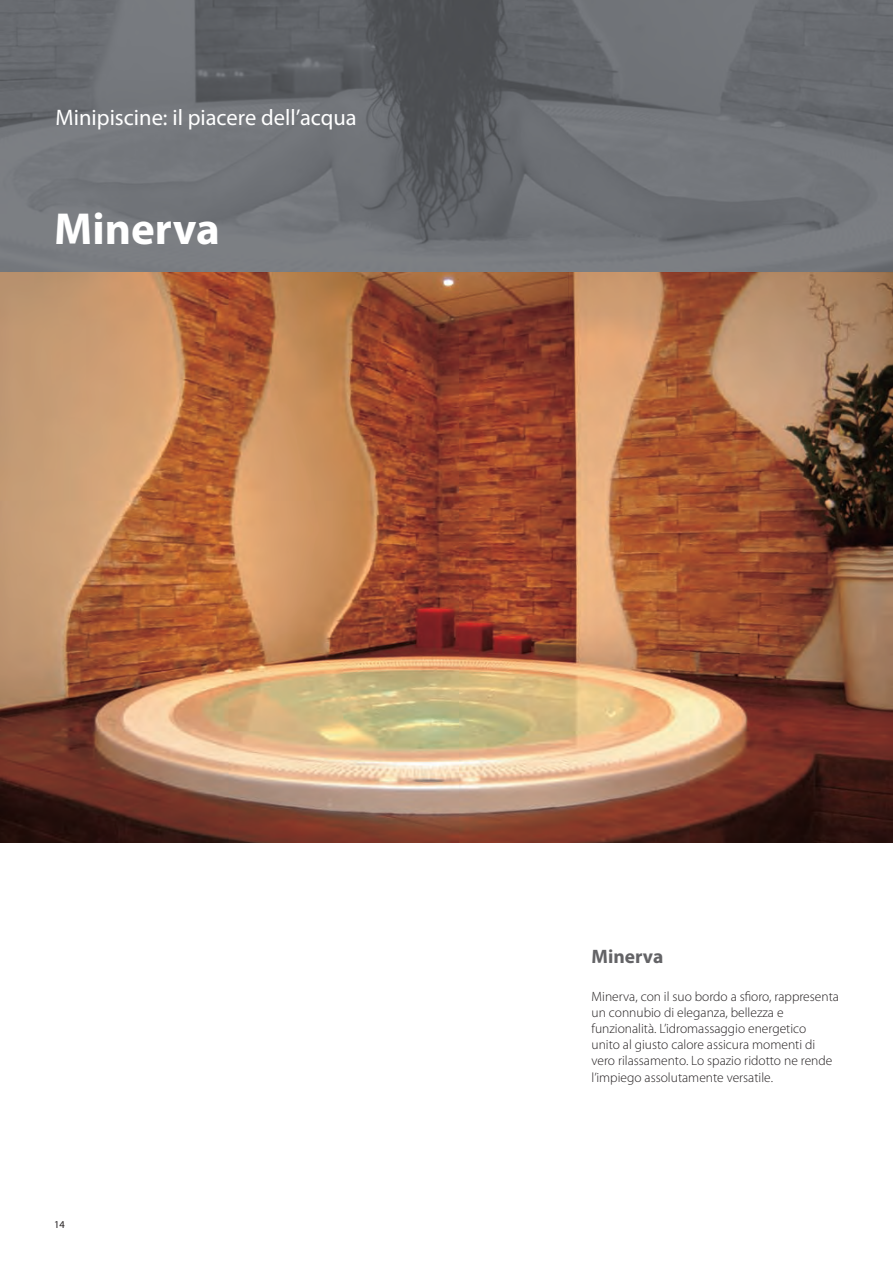
<style>
.page{position:relative;width:893px;height:1263px;background:#fff}
.page>*{position:absolute;margin:0;border:0;box-sizing:border-box;transform-origin:0 0}
.t1{font:700 45px "Myriad Pro";color:#fff}
.t2{font:22.5px "Myriad Pro";color:#fff}
.t3{font:700 19.5px "Myriad Pro";color:#636366}
.t4{font:300 13.5px/16.2px "Myriad Pro";color:#231f20}
.t5{font:10.5px "Myriad Pro";color:#231f20}
</style>
<div class="page">
<img style="left:0;top:272px;width:893px;height:570px">
<svg style="left:0;top:0;width:893px;height:272px;background:#6b6e73"></svg>
<h2 class="t2" style="left:56px;top:104px;width:303px">Minipiscine: il piacere dell’acqua</h2>
<h1 class="t1" style="left:54px;top:200px;width:168px">Minerva</h1>
<p class="t5" style="left:54px;top:1218px;width:12px">14</p>
<h3 class="t3" style="left:591px;top:944px;width:73px">Minerva</h3>
<p class="t4" style="left:591px;top:988px;width:249px">Minerva, con il suo bordo a sfioro, rappresenta un connubio di eleganza, bellezza e funzionalità. L’idromassaggio energetico<br>unito al giusto calore assicura momenti di vero rilassamento. Lo spazio ridotto ne rende l’impiego assolutamente versatile.</p>
</div>
